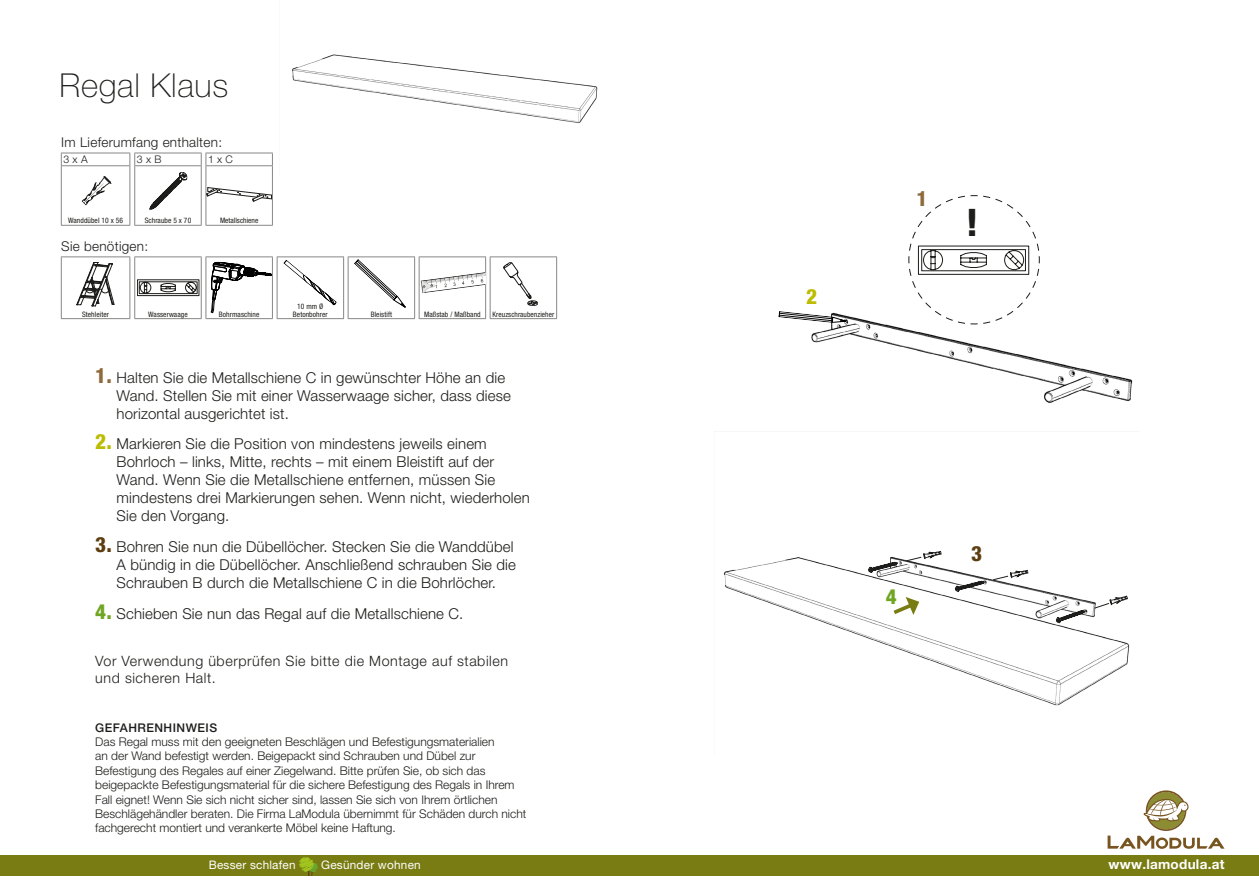
<style>
.page{position:relative;width:1259px;height:893px;background:#fff}
.page>*{position:absolute;margin:0;border:0;box-sizing:border-box;transform-origin:0 0}
.Grundtext{font:800 condensed 37.95px "Helvetica Neue LT Pro";color:#1d1d1b}
.t1{font:100 33px "Helvetica Neue LT Pro";letter-spacing:.02em;color:#1d1d1b}
.Grundtext-2{font:800 condensed 21px "Helvetica Neue LT Pro";color:#bcbc00}
.Grundtext-3{font:800 condensed 21px "Helvetica Neue LT Pro";color:#5d3d10}
.Grundtext-4{font:800 condensed 21px "Helvetica Neue LT Pro";color:#8f6b3b}
.Grundtext-5{font:800 condensed 21px "Helvetica Neue LT Pro";color:#71a624}
.t2{font:300 15px/18px "Helvetica Neue LT Pro";letter-spacing:.01em;color:#1d1d1b}
.Grundtext-6{font:300 14.25px/17.1px "Helvetica Neue LT Pro";letter-spacing:.04em;color:#1d1d1b}
.Absatzformat_1{font:300 13.5px "Helvetica Neue LT Pro";letter-spacing:.02em;color:#1d1d1b}
.t3{font:700 13.5px "Helvetica Neue LT Pro";letter-spacing:.02em;color:#fff}
.Grundtext-7{font:300 12px/14.4px "Helvetica Neue LT Pro";color:#1d1d1b}
.Grundtext-8{font:500 12px "Helvetica Neue LT Pro";letter-spacing:.04em;color:#1d1d1b}
.t4{font:11.7px "Helvetica Neue LT Pro";letter-spacing:.02em;color:#fff}
.Absatzformat_1-2{font:300 10.5px "Helvetica Neue LT Pro";color:#1d1d1b}
.Schrauben_Beschreibu{font:condensed 7.5px/7.5px "Helvetica Neue LT Pro";letter-spacing:.01em;color:#1d1d1b;text-align:center}
.s1{font-weight:800;font-stretch:condensed;font-size:21px;color:#8f6b3b}
.s2{font-weight:800;font-stretch:condensed;font-size:21px;color:#bcbc00}
.s3{font-weight:800;font-stretch:condensed;font-size:21px;color:#5d3d10}
.s4{font-weight:800;font-stretch:condensed;font-size:21px;color:#71a624}
</style>
<div class="page">
<div style="left:0;top:855px;width:640px;height:21px;background:#797c12"></div>
<div style="left:619px;top:855px;width:640px;height:21px;background:#797c12"></div>
<svg style="left:299px;top:857px;width:19px;height:19px"></svg>
<svg style="left:1107px;top:790px;width:117px;height:59px"></svg>
<img style="left:714px;top:431px;width:416px;height:275px">
<img style="left:811px;top:315px;width:322px;height:88px">
<img style="left:292px;top:54px;width:306px;height:69px">
<hr style="left:61px;top:153px;width:69px;height:1px;background:#878787">
<svg style="left:61px;top:153px;width:1px;height:12px"></svg>
<hr style="left:134px;top:153px;width:68px;height:1px;background:#878787">
<svg style="left:129px;top:153px;width:6px;height:12px"></svg>
<hr style="left:205px;top:153px;width:68px;height:1px;background:#878787">
<svg style="left:201px;top:153px;width:5px;height:12px"></svg>
<svg style="left:272px;top:153px;width:1px;height:12px"></svg>
<hr style="left:61px;top:165px;width:69px;height:1px;background:#878787">
<hr style="left:61px;top:166px;width:1px;height:59px;background:#878787">
<hr style="left:129px;top:166px;width:1px;height:59px;background:#878787">
<hr style="left:134px;top:165px;width:68px;height:1px;background:#878787">
<hr style="left:134px;top:166px;width:1px;height:59px;background:#878787">
<hr style="left:201px;top:166px;width:1px;height:59px;background:#878787">
<hr style="left:205px;top:165px;width:68px;height:1px;background:#878787">
<hr style="left:205px;top:166px;width:1px;height:59px;background:#878787">
<hr style="left:272px;top:166px;width:1px;height:59px;background:#878787">
<hr style="left:61px;top:225px;width:69px;height:1px;background:#878787">
<hr style="left:134px;top:225px;width:68px;height:1px;background:#878787">
<hr style="left:205px;top:225px;width:68px;height:1px;background:#878787">
<hr style="left:61px;top:256px;width:69px;height:1px;background:#878787">
<hr style="left:61px;top:257px;width:1px;height:61px;background:#878787">
<hr style="left:129px;top:257px;width:1px;height:61px;background:#878787">
<hr style="left:134px;top:256px;width:68px;height:1px;background:#878787">
<hr style="left:134px;top:257px;width:1px;height:61px;background:#878787">
<hr style="left:201px;top:257px;width:1px;height:61px;background:#878787">
<hr style="left:205px;top:256px;width:68px;height:1px;background:#878787">
<hr style="left:205px;top:257px;width:1px;height:61px;background:#878787">
<hr style="left:272px;top:257px;width:1px;height:61px;background:#878787">
<hr style="left:277px;top:256px;width:67px;height:1px;background:#878787">
<hr style="left:277px;top:257px;width:1px;height:61px;background:#878787">
<hr style="left:343px;top:257px;width:1px;height:61px;background:#878787">
<hr style="left:348px;top:256px;width:67px;height:1px;background:#878787">
<hr style="left:348px;top:257px;width:1px;height:61px;background:#878787">
<hr style="left:414px;top:257px;width:1px;height:61px;background:#878787">
<hr style="left:419px;top:256px;width:67px;height:1px;background:#878787">
<hr style="left:419px;top:257px;width:1px;height:61px;background:#878787">
<hr style="left:485px;top:257px;width:1px;height:61px;background:#878787">
<hr style="left:490px;top:256px;width:67px;height:1px;background:#878787">
<hr style="left:490px;top:257px;width:1px;height:61px;background:#878787">
<hr style="left:556px;top:257px;width:1px;height:61px;background:#878787">
<hr style="left:61px;top:318px;width:69px;height:1px;background:#878787">
<hr style="left:134px;top:318px;width:68px;height:1px;background:#878787">
<hr style="left:205px;top:318px;width:68px;height:1px;background:#878787">
<hr style="left:277px;top:318px;width:67px;height:1px;background:#878787">
<hr style="left:348px;top:318px;width:67px;height:1px;background:#878787">
<hr style="left:419px;top:318px;width:67px;height:1px;background:#878787">
<hr style="left:490px;top:318px;width:67px;height:1px;background:#878787">
<svg style="left:149px;top:172px;width:39px;height:38px"></svg>
<svg style="left:867px;top:562px;width:31px;height:11px"></svg>
<svg style="left:954px;top:581px;width:31px;height:11px"></svg>
<svg style="left:1055px;top:610px;width:30px;height:13px"></svg>
<svg style="left:77px;top:262px;width:37px;height:44px"></svg>
<svg style="left:137px;top:280px;width:62px;height:17px"></svg>
<svg style="left:210px;top:261px;width:62px;height:52px"></svg>
<svg style="left:354px;top:259px;width:52px;height:49px"></svg>
<svg style="left:778px;top:311px;width:68px;height:12px"></svg>
<svg style="left:421px;top:272px;width:64px;height:21px"></svg>
<svg style="left:283px;top:260px;width:54px;height:45px"></svg>
<svg style="left:908px;top:195px;width:132px;height:129px"></svg>
<svg style="left:81px;top:176px;width:31px;height:30px"></svg>
<svg style="left:207px;top:187px;width:65px;height:14px"></svg>
<svg style="left:503px;top:262px;width:35px;height:44px"></svg>
<svg style="left:889px;top:597px;width:30px;height:20px"></svg>
<svg style="left:906px;top:549px;width:36px;height:12px"></svg>
<svg style="left:992px;top:568px;width:36px;height:12px"></svg>
<svg style="left:1094px;top:594px;width:34px;height:15px"></svg>
<p class="t1" style="left:60px;top:66px;width:170px">Regal Klaus</p>
<p class="Absatzformat_1" style="left:61px;top:134px;width:162px">Im Lieferumfang enthalten:</p>
<p class="Absatzformat_1-2" style="left:63px;top:152px;width:26px">3 x A</p>
<p class="Absatzformat_1-2" style="left:137px;top:152px;width:26px">3 x B</p>
<p class="Absatzformat_1-2" style="left:208px;top:152px;width:26px">1 x C</p>
<p class="Schrauben_Beschreibu" style="left:68px;top:217px;width:56px">Wanddübel 10 x 56</p>
<p class="Schrauben_Beschreibu" style="left:145px;top:217px;width:48px">Schraube 5 x 70</p>
<p class="Schrauben_Beschreibu" style="left:220px;top:217px;width:40px">Metallschiene</p>
<p class="Absatzformat_1" style="left:61px;top:237px;width:88px">Sie benötigen:</p>
<p class="Schrauben_Beschreibu" style="left:82px;top:310px;width:29px">Stehleiter</p>
<p class="Schrauben_Beschreibu" style="left:148px;top:310px;width:41px">Wasserwaage</p>
<p class="Schrauben_Beschreibu" style="left:219px;top:310px;width:42px">Bohrmaschine</p>
<p class="Schrauben_Beschreibu" style="left:293px;top:303px;width:36px">10 mm Ø<br>Betonbohrer</p>
<p class="Schrauben_Beschreibu" style="left:371px;top:310px;width:23px">Bleistift</p>
<p class="Schrauben_Beschreibu" style="left:424px;top:310px;width:58px">Maßstab / Maßband</p>
<p class="Schrauben_Beschreibu" style="left:492px;top:310px;width:63px">Kreuzschraubenzieher</p>
<p class="t2" style="left:117px;top:368px;width:396px;text-indent:-21px"><span class="s1">1.</span> Halten Sie die Metallschiene C in gewünschter Höhe an die<br>Wand. Stellen Sie mit einer Wasserwaage sicher, dass diese horizontal ausgerichtet ist.</p>
<p class="t2" style="left:117px;top:435px;width:415px;text-indent:-21px"><span class="s2">2.</span> Markieren Sie die Position von mindestens jeweils einem Bohrloch – links, Mitte, rechts – mit einem Bleistift auf der Wand. Wenn Sie die Metallschiene entfernen, müssen Sie mindestens drei Markierungen sehen. Wenn nicht, wiederholen Sie den Vorgang.</p>
<p class="t2" style="left:117px;top:537px;width:401px;text-indent:-21px"><span class="s3">3.</span> Bohren Sie nun die Dübellöcher. Stecken Sie die Wanddübel<br>A bündig in die Dübellöcher. Anschließend schrauben Sie die<br>Schrauben B durch die Metallschiene C in die Bohrlöcher.</p>
<p class="t2" style="left:95px;top:604px;width:370px"><span class="s4">4.</span> Schieben Sie nun das Regal auf die Metallschiene C.</p>
<p class="Grundtext-6" style="left:95px;top:652px;width:414px">Vor Verwendung überprüfen Sie bitte die Montage auf stabilen und sicheren Halt.</p>
<p class="Grundtext-8" style="left:95px;top:720px;width:123px">GEFAHRENHINWEIS</p>
<p class="Grundtext-7" style="left:95px;top:734px;width:432px">Das Regal muss mit den geeigneten Beschlägen und Befestigungsmaterialien<br>an der Wand befestigt werden. Beigepackt sind Schrauben und Dübel zur Befestigung des Regales auf einer Ziegelwand. Bitte prüfen Sie, ob sich das beigepackte Befestigungsmaterial für die sichere Befestigung des Regals in Ihrem Fall eignet! Wenn Sie sich nicht sicher sind, lassen Sie sich von Ihrem örtlichen Beschlägehändler beraten. Die Firma LaModula übernimmt für Schäden durch nicht fachgerecht montiert und verankerte Möbel keine Haftung.</p>
<p class="Grundtext-2" style="left:806px;top:283px;width:12px">2</p>
<p class="Grundtext-4" style="left:916px;top:185px;width:12px">1</p>
<p class="Grundtext" style="left:965px;top:199px;width:14px">!</p>
<p class="Grundtext-5" style="left:885px;top:584px;width:12px">4</p>
<p class="Grundtext-3" style="left:971px;top:540px;width:12px">3</p>
<p class="t4" style="left:209px;top:858px;width:88px">Besser schlafen</p>
<p class="t4" style="left:321px;top:858px;width:101px">Gesünder wohnen</p>
<p class="t3" style="left:1108px;top:855px;width:117px">www.lamodula.at</p>
</div>
